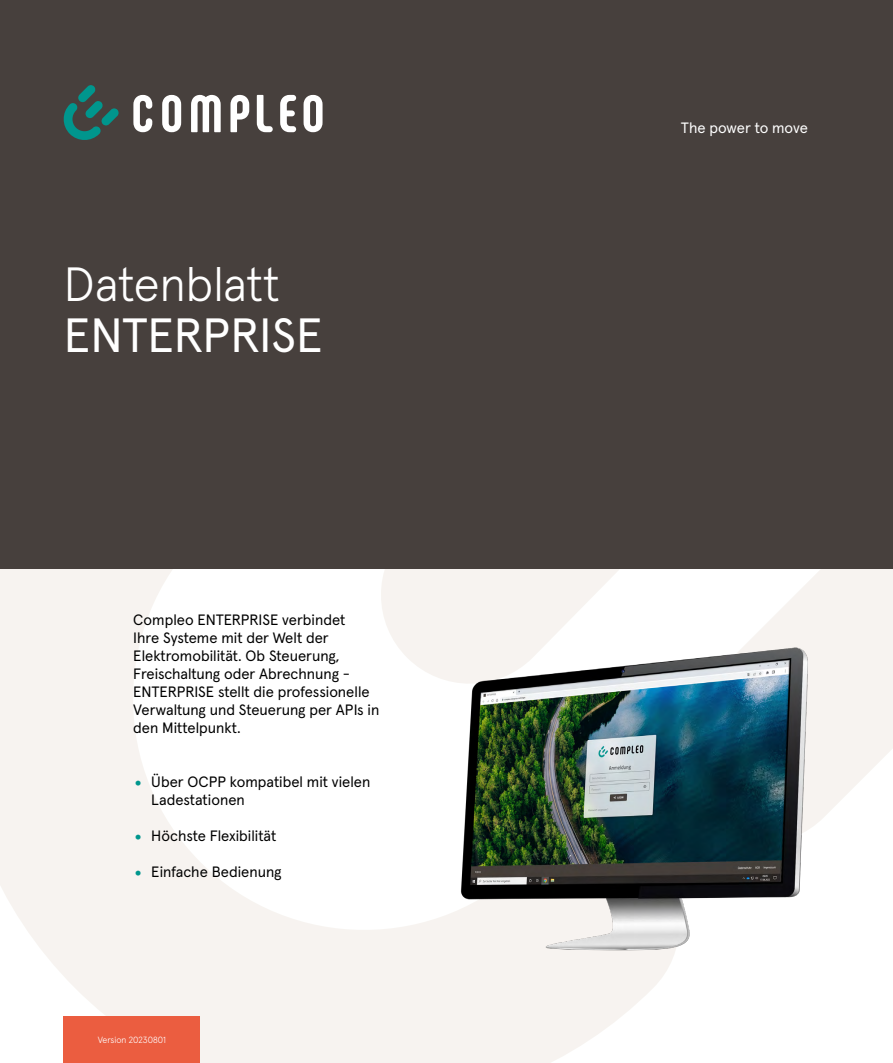
<style>
.page{position:relative;width:893px;height:1063px;background:#fff}
.page>*{position:absolute;margin:0;border:0;box-sizing:border-box;transform-origin:0 0}
.t1{font:300 48px "Apercu Pro";color:#fff}
.t2{font:48px "Apercu Pro";letter-spacing:-.005em;color:#fff}
.t3{font:15px/18px "Apercu Pro";color:#000}
.t4{font:15px "Apercu Pro";letter-spacing:-.005em;color:#fff}
.t5{font:300 9px "Apercu Pro";color:#fff}
.s1{font-size:30px;color:#00968d}
</style>
<div class="page">
<svg style="left:0;top:569px;width:673px;height:494px;fill:#f7f3f0"></svg>
<svg style="left:663px;top:569px;width:230px;height:260px;fill:#f7f3f0"></svg>
<div style="left:0;top:0;width:893px;height:569px;background:#47403d"></div>
<svg style="left:63px;top:85px;width:56px;height:55px"></svg>
<svg style="left:162px;top:95px;width:19px;height:37px"></svg>
<svg style="left:304px;top:95px;width:19px;height:37px"></svg>
<svg style="left:280px;top:95px;width:16px;height:37px"></svg>
<svg style="left:191px;top:95px;width:30px;height:37px"></svg>
<svg style="left:230px;top:95px;width:19px;height:37px"></svg>
<svg style="left:133px;top:95px;width:19px;height:37px"></svg>
<svg style="left:257px;top:95px;width:16px;height:37px"></svg>
<div style="left:64px;top:1016px;width:136px;height:47px;background:#eb5d40"></div>
<img style="left:451px;top:644px;width:357px;height:313px">
<h1 class="t1" style="left:64px;top:248px;width:218px">Datenblatt</h1>
<h1 class="t2" style="left:64px;top:298px;width:261px">ENTERPRISE</h1>
<p class="t3" style="left:133px;top:610px;width:248px">Compleo ENTERPRISE verbindet<br>Ihre Systeme mit der Welt der<br>Elektromobilität. Ob Steuerung,<br>Freischaltung oder Abrechnung -<br>ENTERPRISE stellt die professionelle<br>Verwaltung und Steuerung per APIs in den Mittelpunkt.</p>
<p class="t3" style="left:151px;top:772px;width:221px;text-indent:-18px"><span class="s1">•</span> Über OCPP kompatibel mit vielen<br>Ladestationen</p>
<p class="t3" style="left:133px;top:826px;width:145px"><span class="s1">•</span> Höchste Flexibilität</p>
<p class="t3" style="left:133px;top:862px;width:150px"><span class="s1">•</span> Einfache Bedienung</p>
<p class="t5" style="left:98px;top:1033px;width:70px">Version 20230801</p>
<p class="t4" style="left:681px;top:116px;width:129px">The power to move</p>
</div>
